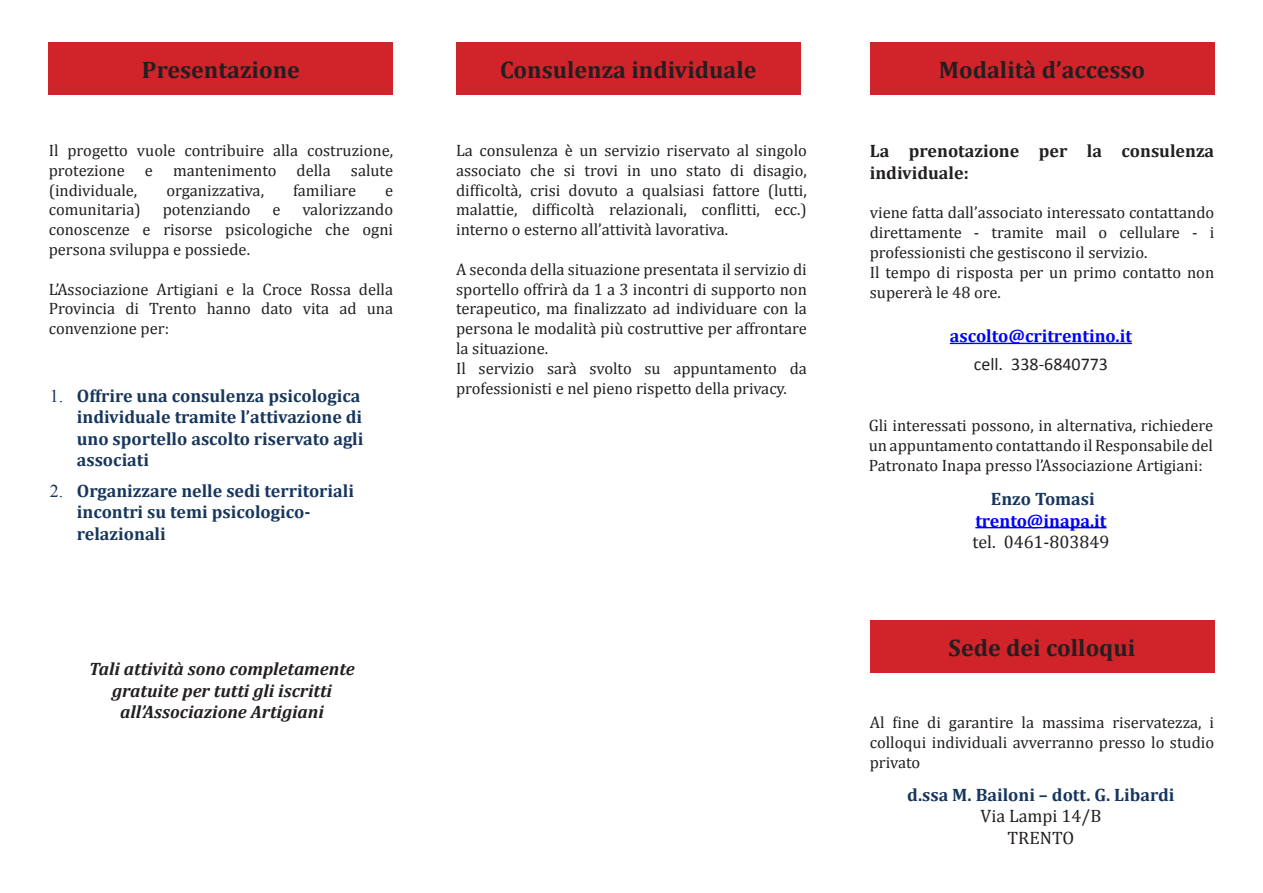
<style>
.page{position:relative;width:1263px;height:893px;background:#fff}
.page>*{position:absolute;margin:0;border:0;box-sizing:border-box;transform-origin:0 0}
.t1{font:700 24px "Cambria";color:#231f20}
.t2{font:700 18px/21.6px "Cambria";color:#17365d}
.t3{font:italic 700 18px/21.6px "Cambria";color:#231f20;text-align:center}
.t4{font:700 18px/21.6px "Cambria";color:#00f;text-align:center}
.t5{font:700 18px/21.6px "Cambria";color:#231f20}
.t6{font:18px "Calibri";color:#231f20}
.t7{font:16.5px/19.8px "Cambria";color:#231f20;text-align:justify}
.s1{font-family:"Times New Roman";font-weight:400}
.s2{font-weight:400;color:#231f20}
.s3{color:#17365d}
</style>
<div class="page">
<div style="left:49px;top:43px;width:344px;height:52px;background:#d1232a"></div>
<div style="left:456px;top:43px;width:344px;height:52px;background:#d1232a"></div>
<div style="left:870px;top:43px;width:344px;height:52px;background:#d1232a"></div>
<div style="left:870px;top:620px;width:344px;height:53px;background:#d1232a"></div>
<hr style="left:950px;top:343px;width:182px;height:1px;background:#00f">
<hr style="left:975px;top:527px;width:131px;height:1px;background:#00f">
<p class="t1" style="left:142px;top:53px;width:159px">Presentazione</p>
<p class="t1" style="left:500px;top:53px;width:258px">Consulenza individuale</p>
<p class="t1" style="left:939px;top:53px;width:208px">Modalità d’accesso</p>
<p class="t7" style="left:49px;top:140px;width:346px">Il progetto vuole contribuire alla costruzione, protezione e mantenimento della salute (individuale,</p>
<p class="t7" style="left:166px;top:180px;width:99px">organizzativa,</p>
<p class="t7" style="left:293px;top:180px;width:64px">familiare</p>
<p class="t7" style="left:385px;top:180px;width:10px">e</p>
<p class="t7" style="left:49px;top:200px;width:94px">comunitaria)</p>
<p class="t7" style="left:163px;top:200px;width:89px">potenziando</p>
<p class="t7" style="left:272px;top:200px;width:10px">e</p>
<p class="t7" style="left:49px;top:200px;width:346px;text-indent:254px">valorizzando conoscenze e risorse psicologiche che ogni persona sviluppa e possiede.</p>
<p class="t7" style="left:49px;top:279px;width:346px">L’Associazione Artigiani e la Croce Rossa della Provincia di Trento hanno dato vita ad una convenzione per:</p>
<p class="t2" style="left:77px;top:384px;width:288px;text-indent:-27px"><span class="s1">1.</span> Offrire una consulenza psicologica individuale tramite l’attivazione di uno sportello ascolto riservato agli associati</p>
<p class="t2" style="left:77px;top:479px;width:279px;text-indent:-27px"><span class="s1">2.</span> Organizzare nelle sedi territoriali incontri su temi psicologico&shy;relazionali</p>
<p class="t3" style="left:89px;top:658px;width:267px">Tali attività sono completamente gratuite per tutti gli iscritti all’Associazione Artigiani</p>
<p class="t7" style="left:456px;top:140px;width:352px">La consulenza è un servizio riservato al singolo associato che si trovi in uno stato di disagio, difficoltà, crisi dovuto a qualsiasi fattore (lutti, malattie, difficoltà relazionali, conflitti, ecc.) interno o esterno all’attività lavorativa.</p>
<p class="t7" style="left:456px;top:259px;width:352px;text-align:left">A seconda della situazione presentata il servizio di sportello offrirà da 1 a 3 incontri di supporto non terapeutico, ma finalizzato ad individuare con la persona le modalità più costruttive per affrontare la situazione.<br>Il servizio sarà svolto su appuntamento da professionisti e nel pieno rispetto della privacy.</p>
<p class="t5" style="left:870px;top:140px;width:346px">La prenotazione per la consulenza individuale:</p>
<p class="t7" style="left:870px;top:203px;width:346px;text-align:left">viene fatta dall’associato interessato contattando direttamente - tramite mail o cellulare - i professionisti che gestiscono il servizio.<br>Il tempo di risposta per un primo contatto non supererà le 48 ore.</p>
<p class="t4" style="left:950px;top:325px;width:184px">ascolto@critrentino.it <span class="s2">cell. 338-840773</span></p>
<p class="t6" style="left:974px;top:353px;width:136px">cell. 338-6840773</p>
<p class="t7" style="left:869px;top:415px;width:346px">Gli interessati possono, in alternativa, richiedere un appuntamento contattando il Responsabile del Patronato Inapa presso l’Associazione Artigiani:</p>
<p class="t4" style="left:972px;top:488px;width:138px"><span class="s3">Enzo Tomasi </span>trento@inapa.it <span class="s2">tel. 0461-803849</span></p>
<p class="t1" style="left:949px;top:631px;width:188px">Sede dei colloqui</p>
<p class="t7" style="left:870px;top:712px;width:346px">Al fine di garantire la massima riservatezza, i colloqui individuali avverranno presso lo studio privato</p>
<p class="t2" style="left:907px;top:783px;width:269px;text-align:center">d.ssa M. Bailoni – dott. G. Libardi<br><span class="s2">Via Lampi 14/B<br>TRENTO</span></p>
</div>
